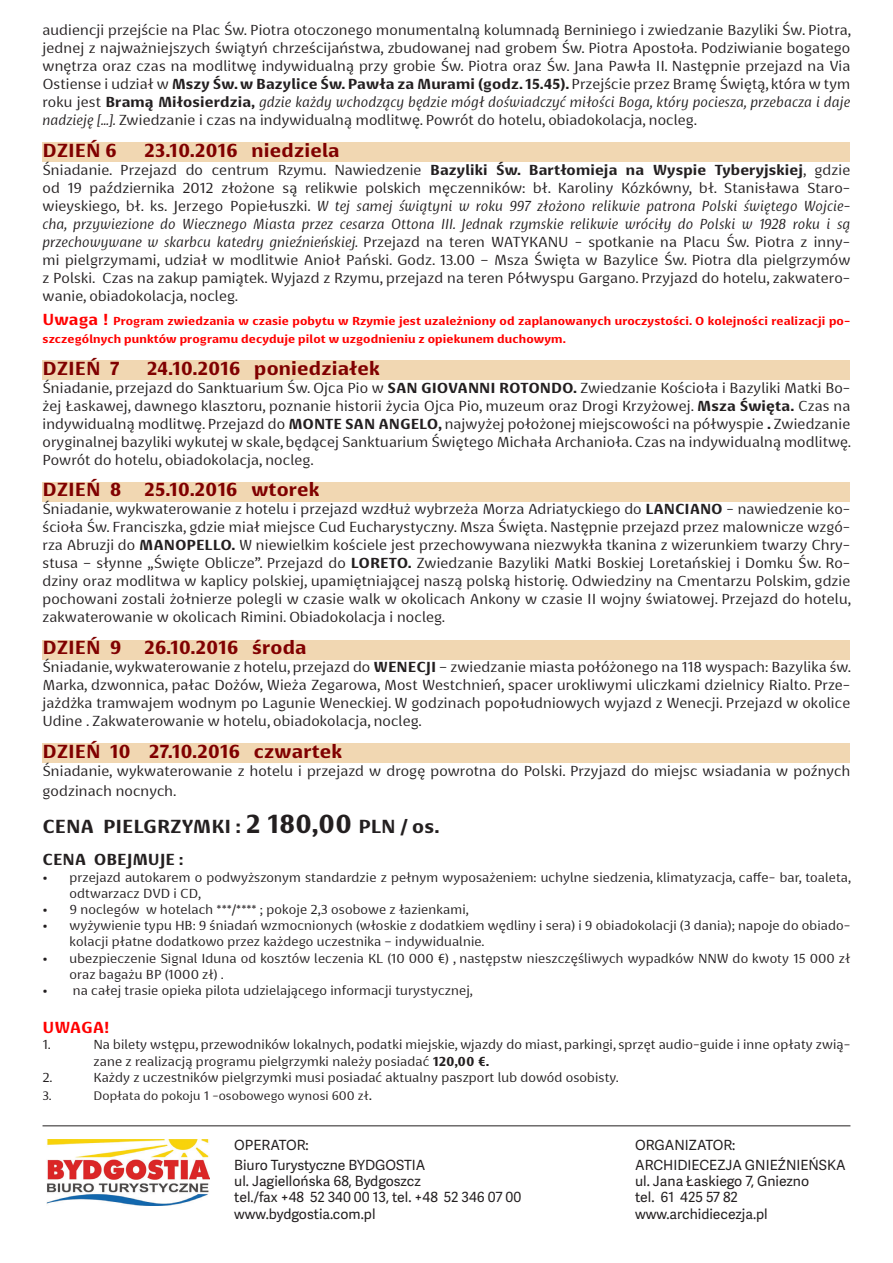
<style>
.page{position:relative;width:893px;height:1263px;background:#fff}
.page>*{position:absolute;margin:0;border:0;box-sizing:border-box;transform-origin:0 0}
.dzien{font:700 19.5px "Basel Neue";color:#800000}
.program{font:700 19.5px "Basel Neue";color:#231f20}
.program-2{font:700 16.5px "Basel Neue";color:#231f20}
.Domyślnie{font:700 16.5px "Basel Neue";letter-spacing:-.005em;color:#f00}
.program-3{font:15px/18px "Basel Neue";color:#231f20;text-align:justify}
.adres{font:13.95px "Adelle Sans";color:#231f20}
.t1{font:13.5px/16.2px "Basel Neue";color:#231f20}
.t2{font:12.75px "Basel Neue";color:#231f20}
.Domyślnie-2{font:700 12px/18px "Basel Neue";color:#f00}
.s1{font-weight:700}
.s2{font-style:italic}
.s3{font-size:16.5px}
.s4{font-size:27px}
.s5{font-size:15px}
</style>
<div class="page">
<img style="left:46px;top:1139px;width:163px;height:66px">
<hr style="left:43px;top:1125px;width:807px;height:1px;background:#231f20">
<div style="left:43px;top:142px;width:807px;height:19px;background:#f1d7b2"></div>
<div style="left:43px;top:360px;width:807px;height:19px;background:#f1d7b2"></div>
<div style="left:43px;top:482px;width:807px;height:19px;background:#f1d7b2"></div>
<div style="left:43px;top:640px;width:807px;height:19px;background:#f1d7b2"></div>
<div style="left:43px;top:744px;width:807px;height:19px;background:#f1d7b2"></div>
<p class="program-3" style="left:43px;top:21px;width:810px">audiencji przejście na Plac Św. Piotra otoczonego monumentalną kolumnadą Berniniego i zwiedzanie Bazyliki Św. Piotra, jednej z najważniejszych świątyń chrześcijaństwa, zbudowanej nad grobem Św. Piotra Apostoła. Podziwianie bogatego wnętrza oraz czas na modlitwę indywidualną przy grobie Św. Piotra oraz Św. Jana Pawła II. Następnie przejazd na Via Ostiense i udział w <span class="s1">Mszy Św. w Bazylice Św. Pawła za Murami (godz. 15.45).</span> Przejście przez Bramę Świętą, która w tym roku jest <span class="s1">Bramą Miłosierdzia,</span> <span class="s2">gdzie każdy wchodzący będzie mógł doświadczyć miłości Boga, który pociesza, przebacza i daje nadzieję […].</span> Zwiedzanie i czas na indywidualną modlitwę. Powrót do hotelu, obiadokolacja, nocleg.</p>
<p class="dzien" style="left:43px;top:138px;width:76px">DZIEŃ 6</p>
<p class="dzien" style="left:144px;top:138px;width:197px">23.10.2016 niedziela</p>
<p class="program-3" style="left:43px;top:160px;width:809px">Śniadanie. Przejazd do centrum Rzymu. Nawiedzenie <span class="s1">Bazyliki Św. Bartłomieja na Wyspie Tyberyjskiej</span>, gdzie od 19 października 2012 złożone są relikwie polskich męczenników: bł. Karoliny Kózkówny, bł. Stanisława Staro&shy;wieyskiego, bł. ks. Jerzego Popiełuszki. <span class="s2">W tej samej świątyni w roku 997 złożono relikwie patrona Polski świętego Wojcie&shy;cha, przywiezione do Wiecznego Miasta przez cesarza Ottona III. Jednak rzymskie relikwie wróciły do Polski w 1928 roku i są przechowywane w skarbcu katedry gnieźnieńskiej.</span> Przejazd na teren WATYKANU - spotkanie na Placu Św. Piotra z inny&shy;mi pielgrzymami, udział w modlitwie Anioł Pański. Godz. 13.00 – Msza Święta w Bazylice Św. Piotra dla pielgrzymów z Polski. Czas na zakup pamiątek. Wyjazd z Rzymu, przejazd na teren Półwyspu Gargano. Przyjazd do hotelu, zakwatero&shy;wanie, obiadokolacja, nocleg.</p>
<p class="Domyślnie-2" style="left:43px;top:312px;width:809px"><span class="s3">Uwaga !</span> Program zwiedzania w czasie pobytu w Rzymie jest uzależniony od zaplanowanych uroczystości. O kolejności realizacji po&shy;szczególnych punktów programu decyduje pilot w uzgodnieniu z opiekunem duchowym.</p>
<p class="dzien" style="left:43px;top:356px;width:78px">DZIEŃ 7</p>
<p class="dzien" style="left:147px;top:356px;width:235px">24.10.2016 poniedziałek</p>
<p class="program-3" style="left:43px;top:378px;width:810px">Śniadanie, przejazd do Sanktuarium Św. Ojca Pio w <span class="s1">SAN GIOVANNI ROTONDO.</span> Zwiedzanie Kościoła i Bazyliki Matki Bo&shy;żej Łaskawej, dawnego klasztoru, poznanie historii życia Ojca Pio, muzeum oraz Drogi Krzyżowej. <span class="s1">Msza Święta.</span> Czas na indywidualną modlitwę. Przejazd do <span class="s1">MONTE SAN ANGELO,</span> najwyżej położonej miejscowości na półwyspie <span class="s1">.</span> Zwiedzanie oryginalnej bazyliki wykutej w skale, będącej Sanktuarium Świętego Michała Archanioła. Czas na indywidualną modlitwę.<br>Powrót do hotelu, obiadokolacja, nocleg.</p>
<p class="dzien" style="left:43px;top:478px;width:279px">DZIEŃ 8 25.10.2016 wtorek</p>
<p class="program-3" style="left:43px;top:500px;width:810px">Śniadanie, wykwaterowanie z hotelu i przejazd wzdłuż wybrzeża Morza Adriatyckiego do <span class="s1">LANCIANO</span> - nawiedzenie ko&shy;ścioła Św. Franciszka, gdzie miał miejsce Cud Eucharystyczny. Msza Święta. Następnie przejazd przez malownicze wzgó&shy;rza Abruzji do <span class="s1">MANOPELLO.</span> W niewielkim kościele jest przechowywana niezwykła tkanina z wizerunkiem twarzy Chry&shy;stusa – słynne „Święte Oblicze”. Przejazd do <span class="s1">LORETO.</span> Zwiedzanie Bazyliki Matki Boskiej Loretańskiej i Domku Św. Ro&shy;dziny oraz modlitwa w kaplicy polskiej, upamiętniającej naszą polską historię. Odwiedziny na Cmentarzu Polskim, gdzie pochowani zostali żołnierze polegli w czasie walk w okolicach Ankony w czasie II wojny światowej. Przejazd do hotelu, zakwaterowanie w okolicach Rimini. Obiadokolacja i nocleg.</p>
<p class="dzien" style="left:43px;top:636px;width:266px">DZIEŃ 9 26.10.2016 środa</p>
<p class="program-3" style="left:43px;top:658px;width:810px">Śniadanie, wykwaterowanie z hotelu, przejazd do <span class="s1">WENECJI</span> – zwiedzanie miasta połóżonego na 118 wyspach: Bazylika św.<br>Marka, dzwonnica, pałac Dożów, Wieża Zegarowa, Most Westchnień, spacer urokliwymi uliczkami dzielnicy Rialto. Prze&shy;jażdżka tramwajem wodnym po Lagunie Weneckiej. W godzinach popołudniowych wyjazd z Wenecji. Przejazd w okolice Udine . Zakwaterowanie w hotelu, obiadokolacja, nocleg.</p>
<p class="dzien" style="left:43px;top:740px;width:301px">DZIEŃ 10 27.10.2016 czwartek</p>
<p class="program-3" style="left:43px;top:761px;width:809px;line-height:19.8px">Śniadanie, wykwaterowanie z hotelu i przejazd w drogę powrotna do Polski. Przyjazd do miejsc wsiadania w poźnych godzinach nocnych.</p>
<p class="program" style="left:43px;top:815px;width:398px">CENA PIELGRZYMKI : <span class="s4">2 180,00</span> PLN / os.</p>
<p class="program-2" style="left:43px;top:850px;width:143px">CENA OBEJMUJE :</p>
<p class="t1" style="left:70px;top:869px;width:783px;text-indent:-27px">• przejazd autokarem o podwyższonym standardzie z pełnym wyposażeniem: uchylne siedzenia, klimatyzacja, caffe- bar, toaleta, odtwarzacz DVD i CD,</p>
<p class="t1" style="left:43px;top:901px;width:428px">• 9 noclegów w hotelach ***/**** ; pokoje 2,3 osobowe z łazienkami,</p>
<p class="t1" style="left:70px;top:917px;width:782px;text-indent:-27px">• wyżywienie typu HB: 9 śniadań wzmocnionych (włoskie z dodatkiem wędliny i sera) i 9 obiadokolacji (3 dania); napoje do obiado&shy;kolacji płatne dodatkowo przez każdego uczestnika – indywidualnie.</p>
<p class="t1" style="left:70px;top:950px;width:782px;text-indent:-27px">• ubezpieczenie Signal Iduna od kosztów leczenia KL (10 000 €) , następstw nieszczęśliwych wypadków NNW do kwoty 15 000 zł oraz bagażu BP (1000 zł) .</p>
<p class="t1" style="left:43px;top:982px;width:432px">• na całej trasie opieka pilota udzielającego informacji turystycznej,</p>
<p class="Domyślnie" style="left:43px;top:1018px;width:69px">UWAGA!</p>
<p class="t1" style="left:43px;top:1037px;width:9px">1.</p>
<p class="t1" style="left:94px;top:1037px;width:758px">Na bilety wstępu, przewodników lokalnych, podatki miejskie, wjazdy do miast, parkingi, sprzęt audio-guide i inne opłaty zwią&shy;zane z realizacją programu pielgrzymki należy posiadać <span class="s1">120,00 €.</span></p>
<p class="t1" style="left:43px;top:1069px;width:11px">2.</p>
<p class="t1" style="left:94px;top:1069px;width:527px">Każdy z uczestników pielgrzymki musi posiadać aktualny paszport lub dowód osobisty.</p>
<p class="t2" style="left:43px;top:1088px;width:11px">3.</p>
<p class="t2" style="left:94px;top:1088px;width:280px">Dopłata do pokoju 1 -osobowego wynosi 600 zł<span class="s5">.</span></p>
<p class="adres" style="left:234px;top:1135px;width:76px">OPERATOR:</p>
<p class="adres" style="left:234px;top:1155px;width:193px">Biuro Turystyczne BYDGOSTIA</p>
<p class="adres" style="left:234px;top:1171px;width:188px">ul. Jagiellońska 68, Bydgoszcz</p>
<p class="adres" style="left:234px;top:1187px;width:289px">tel./fax +48 52 340 00 13, tel. +48 52 346 07 00</p>
<p class="adres" style="left:234px;top:1204px;width:143px">www.bydgostia.com.pl</p>
<p class="adres" style="left:635px;top:1135px;width:102px">ORGANIZATOR:</p>
<p class="adres" style="left:635px;top:1155px;width:212px">ARCHIDIECEZJA GNIEŹNIEŃSKA</p>
<p class="adres" style="left:635px;top:1171px;width:175px">ul. Jana Łaskiego 7, Gniezno</p>
<p class="adres" style="left:635px;top:1187px;width:104px">tel. 61 425 57 82</p>
<p class="adres" style="left:635px;top:1204px;width:134px">www.archidiecezja.pl</p>
</div>
